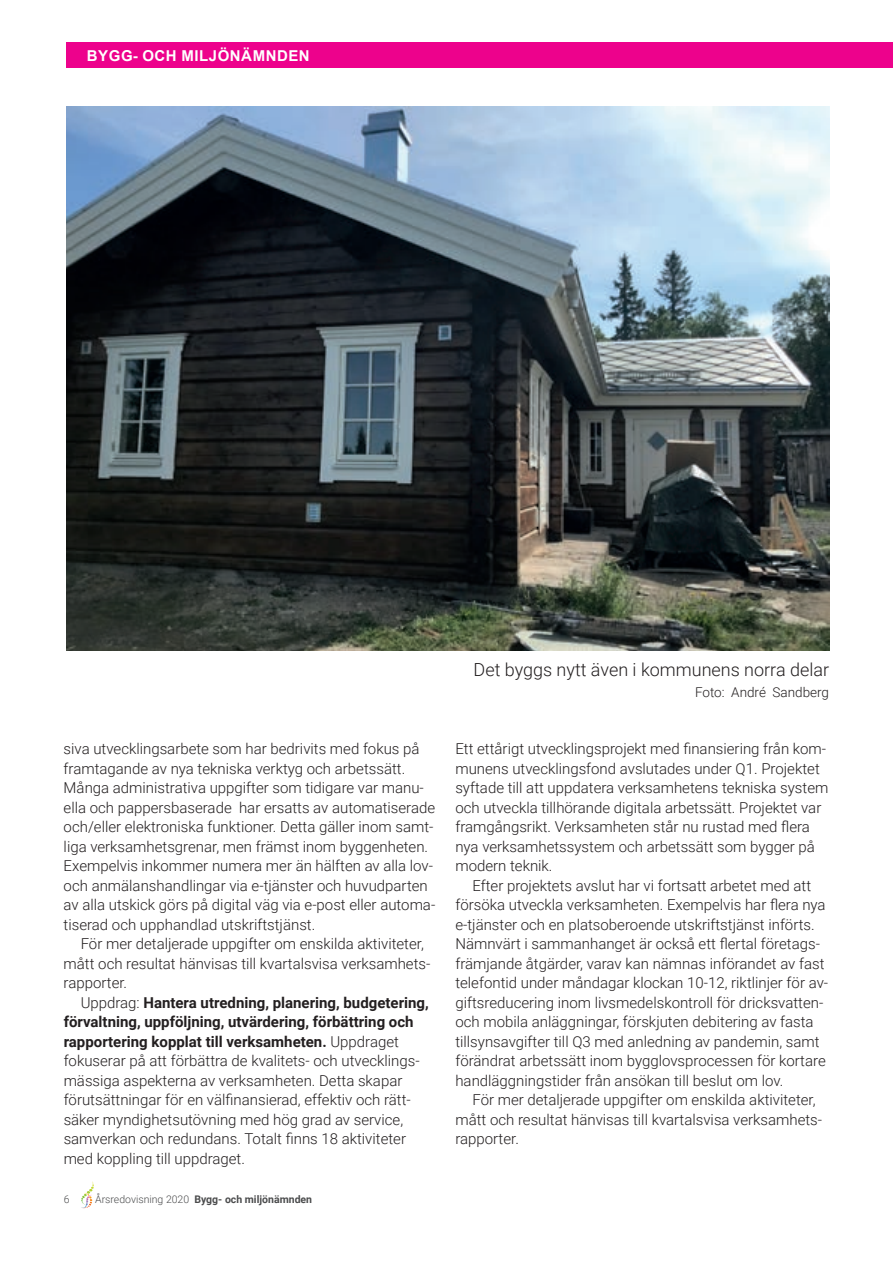
<style>
.page{position:relative;width:893px;height:1263px;background:#fff}
.page>*{position:absolute;margin:0;border:0;box-sizing:border-box;transform-origin:0 0}
.t1{font:300 18px "Roboto";color:#231f20}
.t2{font:300 15px/19.5px "Roboto";color:#231f20}
.t3{font:700 15px "Arial";letter-spacing:.035em;color:#fff}
.t4{font:300 13.5px "Roboto";color:#231f20}
.t5{font:700 10.5px "Roboto";color:#4b4c4d}
.t6{font:300 10.5px "Roboto";color:#4b4c4d}
.s1{font-weight:700}
.s2{font-weight:300}
</style>
<div class="page">
<svg style="left:81px;top:1182px;width:13px;height:27px"></svg>
<img style="left:66px;top:106px;width:763px;height:545px">
<div style="left:66px;top:43px;width:827px;height:25px;background:#ed028c"></div>
<p class="t3" style="left:87px;top:45px;width:224px">BYGG- OCH MILJÖNÄMNDEN</p>
<p class="t2" style="left:64px;top:739px;width:373px">siva utvecklingsarbete som har bedrivits med fokus på framtagande av nya tekniska verktyg och arbetssätt.<br>Många administrativa uppgifter som tidigare var manu&shy;ella och pappersbaserade har ersatts av automatiserade och/eller elektroniska funktioner. Detta gäller inom samt&shy;liga verksamhetsgrenar, men främst inom byggenheten.<br>Exempelvis inkommer numera mer än hälften av alla lov&shy;och anmälanshandlingar via e-tjänster och huvudparten av alla utskick görs på digital väg via e-post eller automa&shy;tiserad och upphandlad utskriftstjänst.</p>
<p class="t2" style="left:64px;top:934px;width:368px;text-indent:17px">För mer detaljerade uppgifter om enskilda aktiviteter, mått och resultat hänvisas till kvartalsvisa verksamhets&shy;rapporter.</p>
<p class="t2" style="left:64px;top:992px;width:367px;text-indent:17px">Uppdrag: <span class="s1">Hantera utredning, planering, budgetering, förvaltning, uppföljning, utvärdering, förbättring och rapportering kopplat till verksamheten.</span> Uppdraget fokuserar på att förbättra de kvalitets- och utvecklings&shy;mässiga aspekterna av verksamheten. Detta skapar förutsättningar för en välfinansierad, effektiv och rätt&shy;säker myndighetsutövning med hög grad av service, samverkan och redundans. Totalt finns 18 aktiviteter med koppling till uppdraget.</p>
<p class="t6" style="left:64px;top:1192px;width:7px">6</p>
<p class="t5" style="left:95px;top:1192px;width:219px"><span class="s2">Årsredovisning 2020</span> Bygg- och miljönämnden</p>
<p class="t1" style="left:474px;top:657px;width:357px">Det byggs nytt även i kommunens norra delar</p>
<p class="t4" style="left:695px;top:682px;width:135px">Foto: André Sandberg</p>
<p class="t2" style="left:455px;top:739px;width:374px">Ett ettårigt utvecklingsprojekt med finansiering från kom&shy;munens utvecklingsfond avslutades under Q1. Projektet syftade till att uppdatera verksamhetens tekniska system och utveckla tillhörande digitala arbetssätt. Projektet var framgångsrikt. Verksamheten står nu rustad med flera nya verksamhetssystem och arbetssätt som bygger på modern teknik.</p>
<p class="t2" style="left:455px;top:875px;width:374px;text-indent:17px">Efter projektets avslut har vi fortsatt arbetet med att försöka utveckla verksamheten. Exempelvis har flera nya e-tjänster och en platsoberoende utskriftstjänst införts.<br>Nämnvärt i sammanhanget är också ett flertal företags&shy;främjande åtgärder, varav kan nämnas införandet av fast telefontid under måndagar klockan 10-12, riktlinjer för av&shy;giftsreducering inom livsmedelskontroll för dricksvatten&shy;och mobila anläggningar, förskjuten debitering av fasta tillsynsavgifter till Q3 med anledning av pandemin, samt förändrat arbetssätt inom bygglovsprocessen för kortare handläggningstider från ansökan till beslut om lov.</p>
<p class="t2" style="left:455px;top:1090px;width:368px;text-indent:17px">För mer detaljerade uppgifter om enskilda aktiviteter, mått och resultat hänvisas till kvartalsvisa verksamhets&shy;rapporter.</p>
</div>
